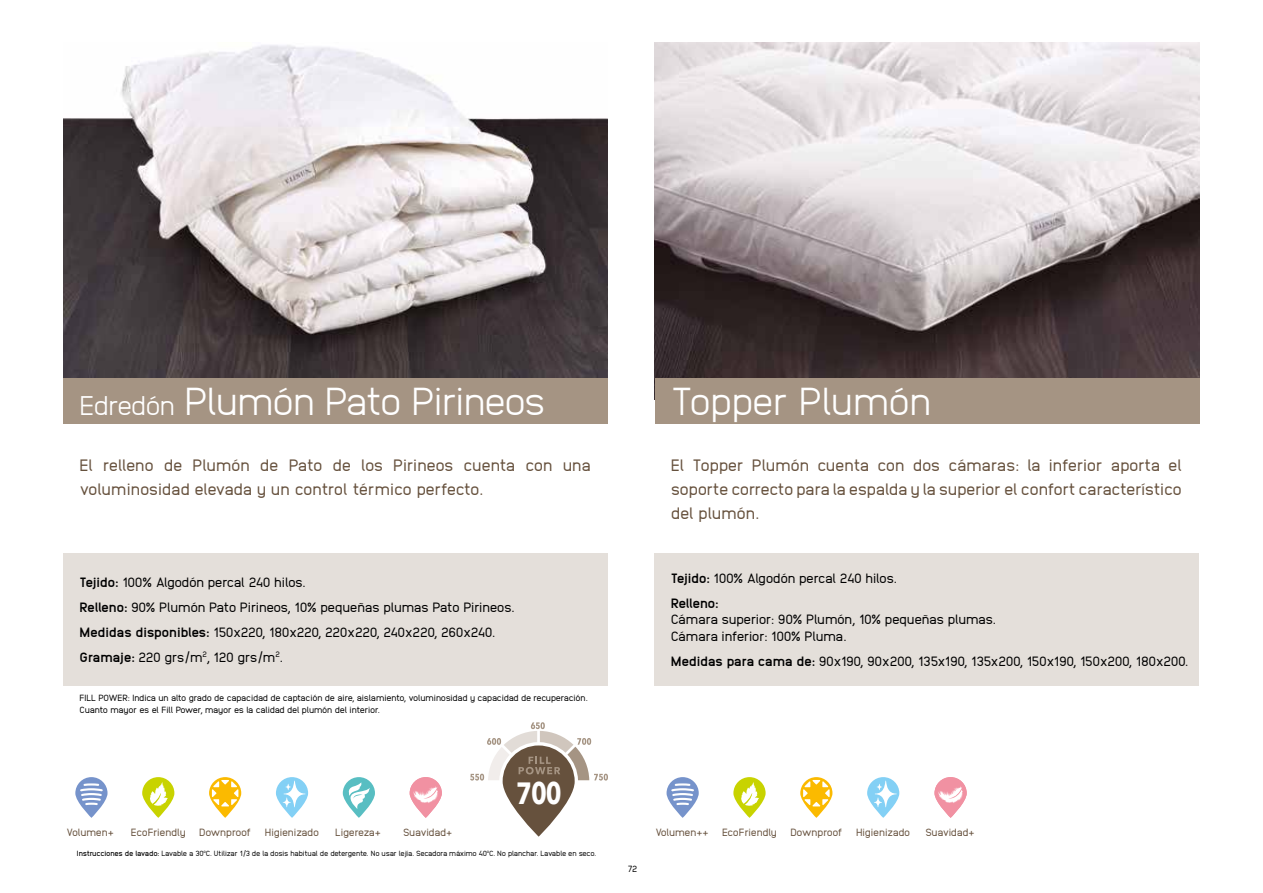
<style>
.page{position:relative;width:1263px;height:893px;background:#fff}
.page>*{position:absolute;margin:0;border:0;box-sizing:border-box;transform-origin:0 0}
.t1{font:300 39px "Anodina";letter-spacing:-.04em;color:#fff}
.t2{font:700 30.6px "Avenir Next";color:#fff;scale:.8 1}
.t3{font:16.5px/24px "Anodina";letter-spacing:-.02em;color:#66513d;text-align:justify}
.t4{font:13.5px/25px "Anodina";letter-spacing:-.03em;color:#000}
.t5{font:10.5px "Anodina";letter-spacing:-.03em;color:#66513d}
.t6{font:9px/12px "Anodina";letter-spacing:-.02em;color:#000}
.t7{font:7.5px "Anodina";letter-spacing:-.03em;color:#000}
.s1{font-size:27px}
.s2{font-weight:800}
.s3{font-weight:700}
</style>
<div class="page">
<img style="left:655px;top:43px;width:544px;height:335px">
<div style="left:655px;top:378px;width:544px;height:46px;background:#a59483"></div>
<div style="left:655px;top:553px;width:544px;height:132px;background:#e4dfda"></div>
<svg style="left:800px;top:777px;width:32px;height:41px"></svg>
<svg style="left:803px;top:780px;width:27px;height:26px"></svg>
<svg style="left:733px;top:777px;width:33px;height:41px"></svg>
<svg style="left:741px;top:782px;width:18px;height:24px"></svg>
<svg style="left:666px;top:777px;width:33px;height:41px"></svg>
<svg style="left:670px;top:782px;width:25px;height:24px"></svg>
<svg style="left:867px;top:777px;width:32px;height:41px"></svg>
<svg style="left:874px;top:781px;width:23px;height:26px"></svg>
<svg style="left:934px;top:777px;width:33px;height:41px"></svg>
<svg style="left:937px;top:785px;width:26px;height:19px"></svg>
<img style="left:64px;top:45px;width:544px;height:333px">
<div style="left:64px;top:378px;width:544px;height:46px;background:#a59483"></div>
<div style="left:64px;top:553px;width:544px;height:132px;background:#e4dfda"></div>
<svg style="left:209px;top:777px;width:32px;height:41px"></svg>
<svg style="left:212px;top:780px;width:26px;height:26px"></svg>
<svg style="left:142px;top:777px;width:32px;height:41px"></svg>
<svg style="left:150px;top:782px;width:18px;height:24px"></svg>
<svg style="left:75px;top:777px;width:33px;height:41px"></svg>
<svg style="left:79px;top:782px;width:25px;height:24px"></svg>
<svg style="left:276px;top:777px;width:32px;height:41px"></svg>
<svg style="left:283px;top:781px;width:22px;height:26px"></svg>
<svg style="left:343px;top:777px;width:32px;height:41px"></svg>
<svg style="left:346px;top:782px;width:24px;height:27px"></svg>
<svg style="left:410px;top:777px;width:32px;height:41px"></svg>
<svg style="left:413px;top:785px;width:26px;height:19px"></svg>
<svg style="left:503px;top:745px;width:72px;height:92px;fill:#66513d"></svg>
<svg style="left:470px;top:722px;width:138px;height:58px"></svg>
<h1 class="t1" style="left:80px;top:373px;width:468px"><span class="s1">Edredón</span> Plumón Pato Pirineos</h1>
<p class="t3" style="left:80px;top:452px;width:513px">El relleno de Plumón de Pato de los Pirineos cuenta con una voluminosidad elevada y un control térmico perfecto.</p>
<p class="t4" style="left:80px;top:569px;width:437px"><span class="s2">Tejido:</span> 100% Algodón percal 240 hilos.<br><span class="s2">Relleno:</span> 90% Plumón Pato Pirineos, 10% pequeñas plumas Pato Pirineos.<br><span class="s2">Medidas disponibles:</span> 150x220, 180x220, 220x220, 240x220, 260x240.<br><span class="s2">Gramaje:</span> 220 grs/m<sup>2</sup>, 120 grs/m<sup>2</sup>.</p>
<p class="t6" style="left:80px;top:691px;width:510px">FILL POWER: Indica un alto grado de capacidad de captación de aire, aislamiento, voluminosidad y capacidad de recuperación.<br>Cuanto mayor es el Fill Power, mayor es la calidad del plumón del interior.</p>
<p class="t5" style="left:67px;top:825px;width:49px">Volumen+</p>
<p class="t5" style="left:131px;top:825px;width:56px">EcoFriendly</p>
<p class="t5" style="left:199px;top:825px;width:53px">Downproof</p>
<p class="t5" style="left:265px;top:825px;width:56px">Higienizado</p>
<p class="t5" style="left:335px;top:825px;width:47px">Ligereza+</p>
<p class="t5" style="left:403px;top:825px;width:51px">Suavidad+</p>
<h2 class="t2" style="left:516px;top:767px;width:58px">700</h2>
<p class="t7" style="left:77px;top:848px;width:521px"><span class="s3">Instrucciones de lavado:</span> Lavable a 30<sup>o</sup>C. Utilizar 1/3 de la dosis habitual de detergente. No usar lejía. Secadora máximo 40<sup>o</sup>C. No planchar. Lavable en seco.</p>
<h1 class="t1" style="left:671px;top:373px;width:262px">Topper Plumón</h1>
<p class="t3" style="left:671px;top:452px;width:513px">El Topper Plumón cuenta con dos cámaras: la inferior aporta el soporte correcto para la espalda y la superior el confort característico del plumón.</p>
<p class="t4" style="left:671px;top:565px;width:228px"><span class="s2">Tejido:</span> 100% Algodón percal 240 hilos.<br><span class="s2">Relleno:</span></p>
<p class="t4" style="left:671px;top:611px;width:327px;line-height:16.5px">Cámara superior: 90% Plumón, 10% pequeñas plumas.<br>Cámara inferior: 100% Pluma.</p>
<p class="t4" style="left:671px;top:648px;width:519px"><span class="s2">Medidas para cama de:</span> 90x190, 90x200, 135x190, 135x200, 150x190, 150x200, 180x200.</p>
<p class="t6" style="left:628px;top:862px;width:11px">72</p>
<p class="t5" style="left:655px;top:825px;width:55px">Volumen++</p>
<p class="t5" style="left:722px;top:825px;width:56px">EcoFriendly</p>
<p class="t5" style="left:790px;top:825px;width:53px">Downproof</p>
<p class="t5" style="left:856px;top:825px;width:56px">Higienizado</p>
<p class="t5" style="left:925px;top:825px;width:51px">Suavidad+</p>
</div>
